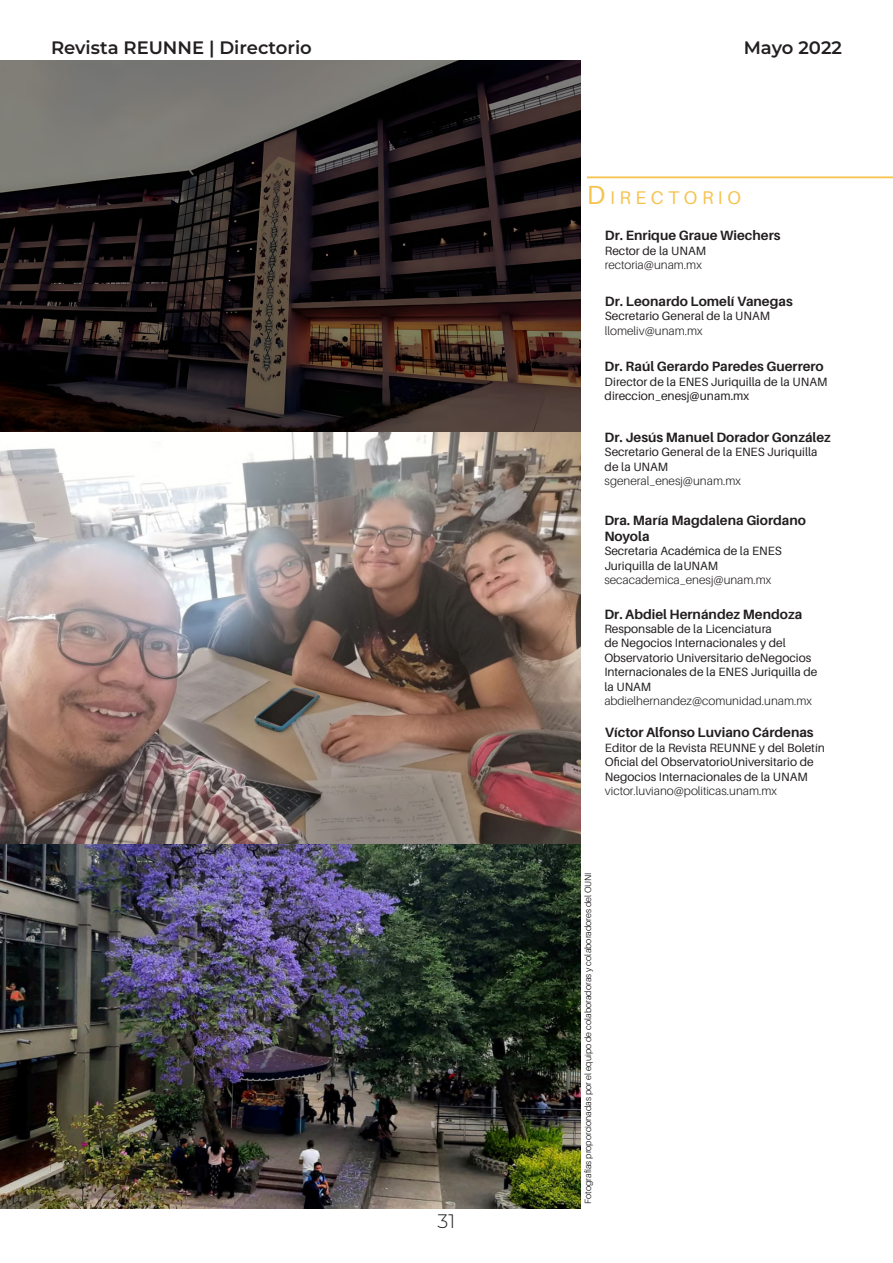
<style>
.page{position:relative;width:893px;height:1263px;background:#fff}
.page>*{position:absolute;margin:0;border:0;box-sizing:border-box;transform-origin:0 0}
.t1{font:100 19.5px "Montserrat";color:#231f20}
.Encabezado_de_secció{font:18.45px "Aileron";letter-spacing:.25em;color:#f6c34f}
.t2{font:100 18px "Montserrat";color:#231f20}
.TDC_-_Texto_indpened{font:700 13.5px/16.2px "Aileron";color:#231f20}
.TDC_-_Texto_indpened-2{font:12px/14.4px "Aileron";color:#231f20}
.TDC_-_Texto_indpened-3{font:300 12px "Aileron";color:#231f20}
.t3{font:300 9px "Aileron";color:#000}
.s1{font-size:26.25px}
</style>
<div class="page">
<hr style="left:587px;top:176px;width:306px;height:2px;background:#f6c34f">
<img style="left:0;top:60px;width:580px;height:1149px">
<h3 class="t2" style="left:51px;top:36px;width:262px">Revista REUNNE | Directorio</h3>
<h3 class="t2" style="left:744px;top:36px;width:100px">Mayo 2022</h3>
<p class="Encabezado_de_secció" style="left:587px;top:187px;width:155px"><span class="s1">D</span>IRECTORIO</p>
<p class="TDC_-_Texto_indpened" style="left:605px;top:228px;width:177px">Dr. Enrique Graue Wiechers</p>
<p class="TDC_-_Texto_indpened-2" style="left:605px;top:243px;width:103px">Rector de la UNAM</p>
<p class="TDC_-_Texto_indpened-3" style="left:605px;top:258px;width:98px">rectoria@unam.mx</p>
<p class="TDC_-_Texto_indpened" style="left:605px;top:293px;width:189px">Dr. Leonardo Lomelí Vanegas</p>
<p class="TDC_-_Texto_indpened-2" style="left:605px;top:309px;width:167px">Secretario General de la UNAM</p>
<p class="TDC_-_Texto_indpened-3" style="left:605px;top:324px;width:99px">llomeliv@unam.mx</p>
<p class="TDC_-_Texto_indpened" style="left:605px;top:358px;width:221px">Dr. Raúl Gerardo Paredes Guerrero</p>
<p class="TDC_-_Texto_indpened-2" style="left:605px;top:374px;width:224px">Director de la ENES Juriquilla de la UNAM</p>
<p class="TDC_-_Texto_indpened-2" style="left:605px;top:389px;width:146px">direccion_enesj@unam.mx</p>
<p class="TDC_-_Texto_indpened" style="left:605px;top:429px;width:228px">Dr. Jesús Manuel Dorador González</p>
<p class="TDC_-_Texto_indpened-2" style="left:605px;top:445px;width:214px">Secretario General de la ENES Juriquilla de la UNAM</p>
<p class="TDC_-_Texto_indpened-3" style="left:605px;top:474px;width:138px">sgeneral_enesj@unam.mx</p>
<p class="TDC_-_Texto_indpened" style="left:604px;top:512px;width:203px">Dra. María Magdalena Giordano<br>Noyola</p>
<p class="TDC_-_Texto_indpened-2" style="left:604px;top:544px;width:179px">Secretaria Académica de la ENES<br>Juriquilla de laUNAM</p>
<p class="TDC_-_Texto_indpened-3" style="left:604px;top:573px;width:169px">secacademica_enesj@unam.mx</p>
<p class="TDC_-_Texto_indpened" style="left:604px;top:606px;width:199px">Dr. Abdiel Hernández Mendoza</p>
<p class="TDC_-_Texto_indpened-2" style="left:604px;top:622px;width:215px">Responsable de la Licenciatura<br>de Negocios Internacionales y del<br>Observatorio Universitario deNegocios<br>Internacionales de la ENES Juriquilla de la UNAM</p>
<p class="TDC_-_Texto_indpened-3" style="left:604px;top:694px;width:209px">abdielhernandez@comunidad.unam.mx</p>
<h1 class="t1" style="left:438px;top:1208px;width:19px">31</h1>
<p class="TDC_-_Texto_indpened" style="left:605px;top:725px;width:210px">Víctor Alfonso Luviano Cárdenas</p>
<p class="TDC_-_Texto_indpened-2" style="left:605px;top:740px;width:222px">Editor de la Revista REUNNE y del Boletín<br>Oficial del ObservatorioUniversitario de<br>Negocios Internacionales de la UNAM</p>
<p class="TDC_-_Texto_indpened-3" style="left:605px;top:784px;width:174px">victor.luviano@politicas.unam.mx</p>
<p class="t3" style="left:583px;top:1204px;width:333px;rotate:-90deg">Fotografías proporcionadas por el equipo de colaboradoras y colaboradores del OUNI</p>
</div>
